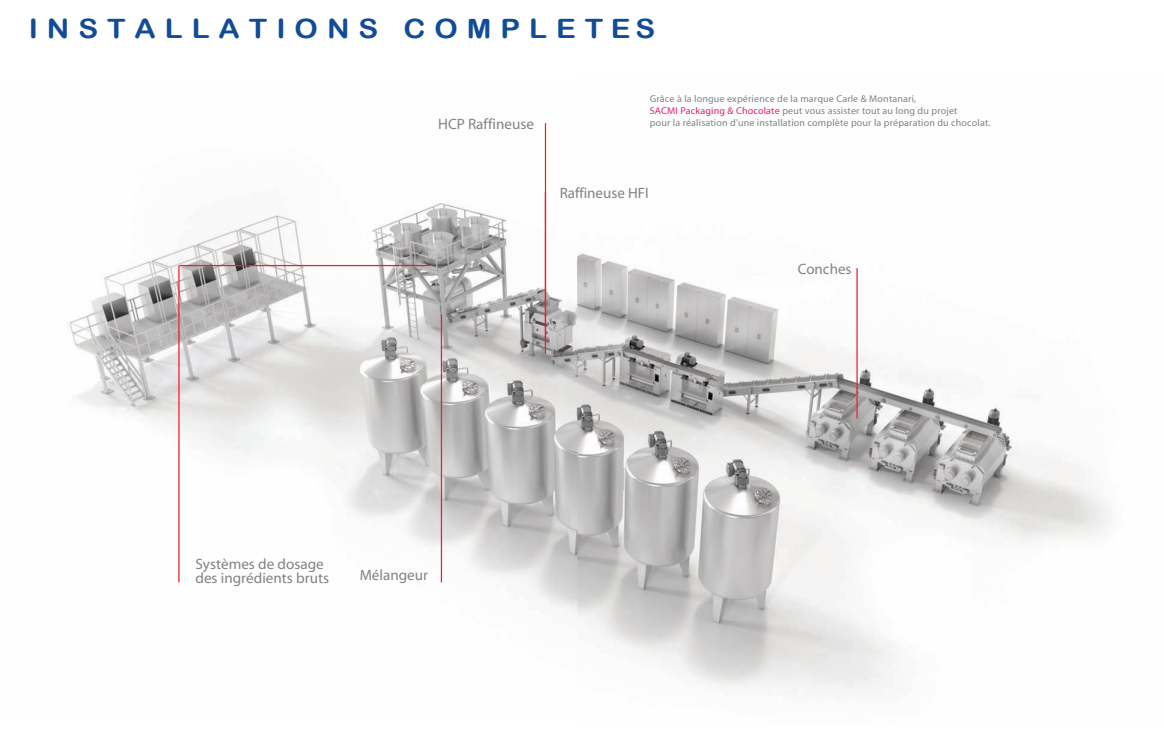
<style>
.page{position:relative;width:1164px;height:745px;background:#fff}
.page>*{position:absolute;margin:0;border:0;box-sizing:border-box;transform-origin:0 0}
.t1{font:26.62px "Arial Rounded MT Bold";letter-spacing:.3em;color:#124c97;scale:1.11 1}
.t2{font:700 15px/14px "Effra";color:#808285}
.t3{font:9.88px/11.9px "Effra";letter-spacing:.015em;color:#808285}
.s1{color:#ec1b78}
</style>
<div class="page">
<img style="left:67px;top:203px;width:510px;height:410px">
<svg style="left:178px;top:264px;width:253px;height:319px"></svg>
<svg style="left:440px;top:313px;width:3px;height:270px"></svg>
<img style="left:577px;top:253px;width:534px;height:445px">
<svg style="left:856px;top:267px;width:2px;height:152px"></svg>
<svg style="left:544px;top:123px;width:3px;height:232px"></svg>
<p class="t1" style="left:29px;top:13px;width:566px">INSTALLATIONS COMPLETES</p>
<p class="t2" style="left:438px;top:117px;width:97px">HCP Raffineuse</p>
<p class="t3" style="left:650px;top:93px;width:342px">Grâce à la longue expérience de la marque Carle &amp; Montanari,<br><span class="s1">SACMI Packaging &amp; Chocolate</span> peut vous assister tout au long du projet<br>pour la réalisation d'une installation complète pour la préparation du chocolat.</p>
<p class="t2" style="left:560px;top:186px;width:90px">Raffineuse HFI</p>
<p class="t2" style="left:797px;top:262px;width:55px">Conches</p>
<p class="t2" style="left:195px;top:557px;width:135px">Systèmes de dosage des ingrédients bruts</p>
<p class="t2" style="left:360px;top:568px;width:70px">Mélangeur</p>
</div>
